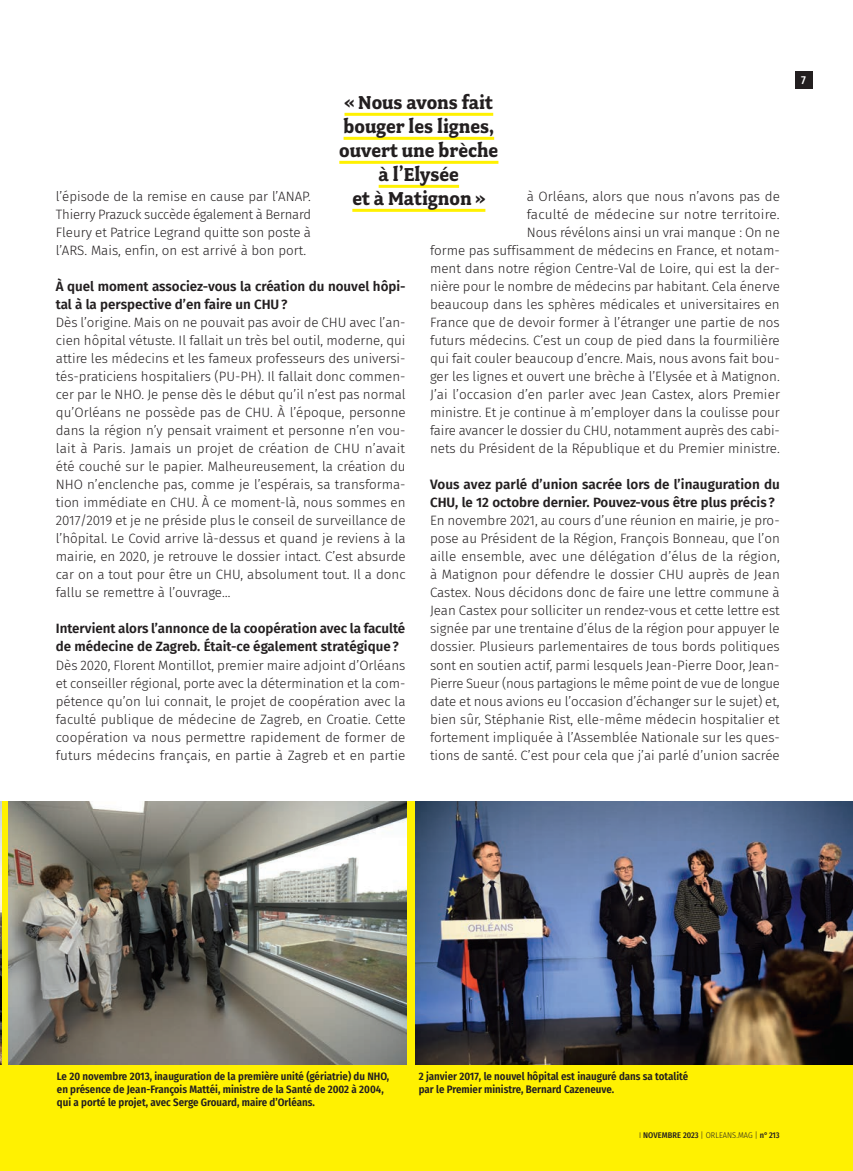
<style>
.page{position:relative;width:853px;height:1171px;background:#fff}
.page>*{position:absolute;margin:0;border:0;box-sizing:border-box;transform-origin:0 0}
.t1{font:700 21px/24px "Fairplex Wide OT";color:#231f20;text-align:center;scale:.9 1}
.t2{font:300 13.5px/18px "Fira Sans";color:#231f20;text-align:justify}
.t3{font:600 13.5px/18px "Fira Sans";color:#231f20}
.t4{font:500 11.55px "Fira Sans Condensed";color:#fff}
.t5{font:600 10.8px/12.8px "Fira Sans Condensed";color:#231f20}
.t6{font:500 8.25px "Fira Sans Condensed";letter-spacing:.01em;color:#231f20}
.s1{font-weight:300}
</style>
<div class="page">
<div style="left:795px;top:72px;width:17px;height:17px;background:#231f20"></div>
<div style="left:0;top:801px;width:853px;height:370px;background:#fff101"></div>
<img style="left:9px;top:801px;width:398px;height:263px">
<img style="left:0;top:801px;width:2px;height:263px">
<img style="left:415px;top:801px;width:438px;height:263px">
<hr style="left:344px;top:113px;width:149px;height:3px;background:#fff101">
<hr style="left:344px;top:137px;width:150px;height:3px;background:#fff101">
<hr style="left:339px;top:161px;width:159px;height:3px;background:#fff101">
<hr style="left:379px;top:185px;width:80px;height:3px;background:#fff101">
<hr style="left:352px;top:209px;width:133px;height:3px;background:#fff101">
<h1 class="t1" style="left:339px;top:90px;width:178px">« Nous avons fait bouger les lignes, ouvert une brèche à l’Elysée<br>et à Matignon »</h1>
<p class="t2" style="left:56px;top:188px;width:257px">l’épisode de la remise en cause par l’ANAP.<br>Thierry Prazuck succède également à Bernard Fleury et Patrice Legrand quitte son poste à l’ARS. Mais, enfin, on est arrivé à bon port.</p>
<p class="t3" style="left:56px;top:277px;width:351px">À quel moment associez-vous la création du nouvel hôpi&shy;tal à la perspective d’en faire un CHU?</p>
<p class="t2" style="left:56px;top:314px;width:351px">Dès l’origine. Mais on ne pouvait pas avoir de CHU avec l’an&shy;cien hôpital vétuste. Il fallait un très bel outil, moderne, qui attire les médecins et les fameux professeurs des universi&shy;tés-praticiens hospitaliers (PU-PH). Il fallait donc commen&shy;cer par le NHO. Je pense dès le début qu’il n’est pas normal qu’Orléans ne possède pas de CHU. À l’époque, personne dans la région n’y pensait vraiment et personne n’en vou&shy;lait à Paris. Jamais un projet de création de CHU n’avait été couché sur le papier. Malheureusement, la création du NHO n’enclenche pas, comme je l’espérais, sa transforma&shy;tion immédiate en CHU. À ce moment-là, nous sommes en 2017/2019 et je ne préside plus le conseil de surveillance de l’hôpital. Le Covid arrive là-dessus et quand je reviens à la mairie, en 2020, je retrouve le dossier intact. C’est absurde car on a tout pour être un CHU, absolument tout. Il a donc fallu se remettre à l’ouvrage…</p>
<p class="t3" style="left:56px;top:619px;width:351px">Intervient alors l’annonce de la coopération avec la faculté de médecine de Zagreb. Était-ce également stratégique?</p>
<p class="t2" style="left:56px;top:656px;width:351px">Dès 2020, Florent Montillot, premier maire adjoint d’Orléans et conseiller régional, porte avec la détermination et la com&shy;pétence qu’on lui connait, le projet de coopération avec la faculté publique de médecine de Zagreb, en Croatie. Cette coopération va nous permettre rapidement de former de futurs médecins français, en partie à Zagreb et en partie</p>
<p class="t2" style="left:430px;top:188px;width:351px;text-align:right">à Orléans, alors que nous n’avons pas de<br>faculté de médecine sur notre territoire.<br>Nous révélons ainsi un vrai manque : On ne<br>forme pas suffisamment de médecins en France, et notam&shy;ment dans notre région Centre-Val de Loire, qui est la der&shy;nière pour le nombre de médecins par habitant. Cela énerve beaucoup dans les sphères médicales et universitaires en France que de devoir former à l’étranger une partie de nos futurs médecins. C’est un coup de pied dans la fourmilière qui fait couler beaucoup d’encre. Mais, nous avons fait bou&shy;ger les lignes et ouvert une brèche à l’Elysée et à Matignon.<br>J’ai l’occasion d’en parler avec Jean Castex, alors Premier ministre. Et je continue à m’employer dans la coulisse pour faire avancer le dossier du CHU, notamment auprès des cabi&shy;nets du Président de la République et du Premier ministre.</p>
<p class="t3" style="left:430px;top:475px;width:351px">Vous avez parlé d’union sacrée lors de l’inauguration du<br>CHU, le 12 octobre dernier. Pouvez-vous être plus précis ?</p>
<p class="t2" style="left:430px;top:512px;width:351px">En novembre 2021, au cours d’une réunion en mairie, je pro&shy;pose au Président de la Région, François Bonneau, que l’on aille ensemble, avec une délégation d’élus de la région, à Matignon pour défendre le dossier CHU auprès de Jean Castex. Nous décidons donc de faire une lettre commune à Jean Castex pour solliciter un rendez-vous et cette lettre est signée par une trentaine d’élus de la région pour appuyer le dossier. Plusieurs parlementaires de tous bords politiques sont en soutien actif, parmi lesquels Jean-Pierre Door, Jean-Pierre Sueur (nous partagions le même point de vue de longue date et nous avions eu l’occasion d’échanger sur le sujet) et, bien sûr, Stéphanie Rist, elle-même médecin hospitalier et fortement impliquée à l’Assemblée Nationale sur les ques&shy;tions de santé. C’est pour cela que j’ai parlé d’union sacrée</p>
<p class="t4" style="left:801px;top:71px;width:6px">7</p>
<p class="t5" style="left:57px;top:1069px;width:334px">Le 20 novembre 2013, inauguration de la première unité (gériatrie) du NHO, en présence de Jean-François Mattéi, ministre de la Santé de 2002 à 2004, qui a porté le projet, avec Serge Grouard, maire d’Orléans.</p>
<p class="t5" style="left:419px;top:1069px;width:271px">2 janvier 2017, le nouvel hôpital est inauguré dans sa totalité par le Premier ministre, Bernard Cazeneuve.</p>
<p class="t6" style="left:639px;top:1128px;width:142px"><span class="s1">I</span> NOVEMBRE 2023 <span class="s1">| ORLEANS.MAG |</span> n° 213</p>
</div>
